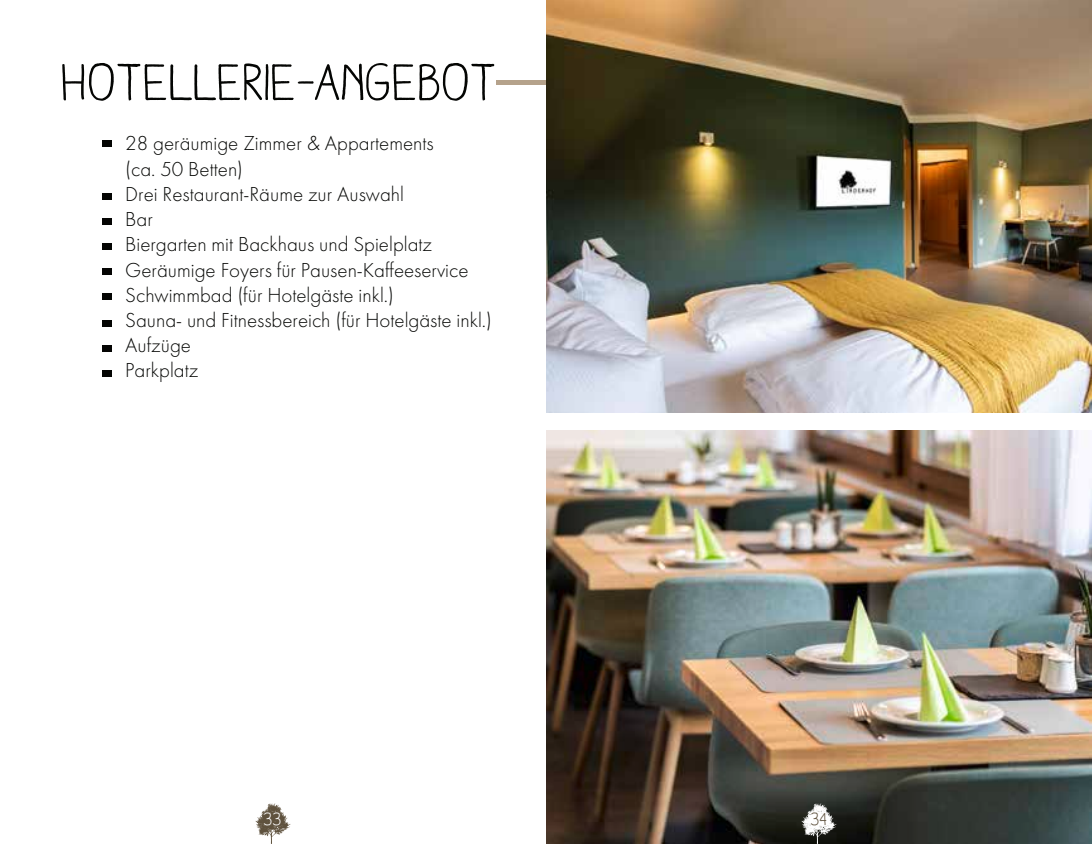
<style>
.page{position:relative;width:1092px;height:844px;background:#fff}
.page>*{position:absolute;margin:0;border:0;box-sizing:border-box;transform-origin:0 0}
.t1{font:52.5px "Aracne Reg";color:#040503}
.t2{font:300 21px/25.2px "Futura";color:#040503}
.t3{font:17.5px "Aracne Reg";color:#fff}
.t4{font:17.5px "Aracne Reg";color:#5f523e}
</style>
<div class="page">
<img style="left:546px;top:430px;width:545px;height:413px">
<img style="left:546px;top:0;width:545px;height:412px">
<svg style="left:255px;top:803px;width:35px;height:40px"></svg>
<svg style="left:801px;top:803px;width:35px;height:40px"></svg>
<div style="left:496px;top:79px;width:50px;height:5px;background:#b5a28b"></div>
<div style="left:102px;top:140px;width:10px;height:7px;background:#040503"></div>
<div style="left:102px;top:193px;width:10px;height:7px;background:#040503"></div>
<div style="left:102px;top:218px;width:10px;height:7px;background:#040503"></div>
<div style="left:102px;top:243px;width:10px;height:7px;background:#040503"></div>
<div style="left:102px;top:268px;width:10px;height:6px;background:#040503"></div>
<div style="left:102px;top:293px;width:10px;height:7px;background:#040503"></div>
<div style="left:102px;top:320px;width:10px;height:7px;background:#040503"></div>
<div style="left:102px;top:344px;width:10px;height:7px;background:#040503"></div>
<div style="left:102px;top:369px;width:10px;height:7px;background:#040503"></div>
<h1 class="t1" style="left:62px;top:52px;width:438px">HOTELLERIE-ANGEBOT</h1>
<p class="t2" style="left:125px;top:131px;width:368px">28 geräumige Zimmer &amp; Appartements<br>(ca. 50 Betten)<br>Drei Restaurant-Räume zur Auswahl<br>Bar<br>Biergarten mit Backhaus und Spielplatz<br>Geräumige Foyers für Pausen-Kaffeeservice<br>Schwimmbad (für Hotelgäste inkl.)<br>Sauna- und Fitnessbereich (für Hotelgäste inkl.)<br>Aufzüge<br>Parkplatz</p>
<p class="t3" style="left:264px;top:809px;width:19px">33</p>
<p class="t4" style="left:811px;top:809px;width:17px">34</p>
</div>
